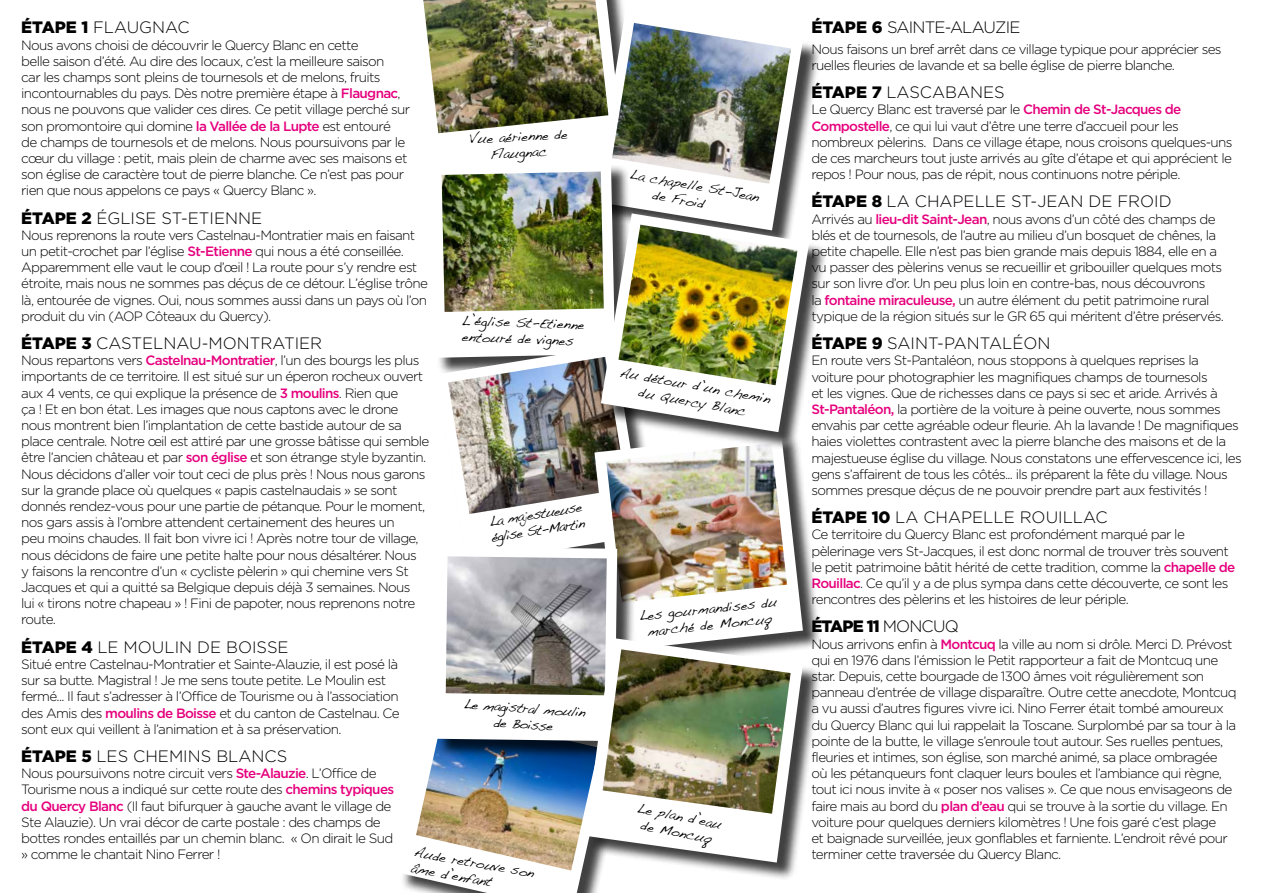
<style>
.page{position:relative;width:1263px;height:893px;background:#fff}
.page>*{position:absolute;margin:0;border:0;box-sizing:border-box;transform-origin:0 0}
.t1{font:300 16.5px "Gotham HTF";color:#000}
.t2{font:300 16.5px "Gotham HTF";letter-spacing:-.05em;color:#000}
.t3{font:900 16.5px "Gotham HTF";letter-spacing:-.05em;color:#000}
.t4{font:300 13.5px/16.2px "Gotham HTF";letter-spacing:-.05em;color:#000}
.t5{font:13.5px/16.2px "Handwriting Dakota";color:#000;text-align:center}
.s1{font-weight:900}
.s2{font-weight:500;color:#e6007d}
.s3{font-weight:300}
</style>
<div class="page">
<div style="left:597px;top:14px;width:224px;height:235px;background:#000;opacity:.75"></div>
<svg style="left:625px;top:14px;width:178px;height:199px"></svg>
<img style="left:625px;top:23px;width:166px;height:161px">
<img style="left:423px;top:0;width:202px;height:213px">
<img style="left:442px;top:171px;width:162px;height:141px">
<svg style="left:439px;top:355px;width:155px;height:191px"></svg>
<img style="left:448px;top:357px;width:153px;height:157px">
<div style="left:597px;top:435px;width:224px;height:234px;background:#000;opacity:.75"></div>
<svg style="left:594px;top:432px;width:209px;height:206px"></svg>
<img style="left:606px;top:451px;width:181px;height:152px">
<div style="left:603px;top:216px;width:225px;height:235px;background:#000;opacity:.75"></div>
<svg style="left:601px;top:213px;width:208px;height:219px"></svg>
<img style="left:618px;top:225px;width:179px;height:160px">
<div style="left:437px;top:548px;width:199px;height:212px;background:#000;opacity:.75"></div>
<img style="left:403px;top:546px;width:214px;height:347px">
<img style="left:446px;top:556px;width:161px;height:139px">
<div style="left:588px;top:640px;width:233px;height:241px;background:#000;opacity:.75"></div>
<svg style="left:585px;top:638px;width:218px;height:225px"></svg>
<img style="left:603px;top:649px;width:188px;height:165px">
<p class="t1" style="left:21px;top:18px;width:170px"><span class="s1">ÉTAPE 1</span> FLAUGNAC</p>
<p class="t4" style="left:21px;top:36px;width:390px">Nous avons choisi de découvrir le Quercy Blanc en cette<br>belle saison d’été. Au dire des locaux, c’est la meilleure saison<br>car les champs sont pleins de tournesols et de melons, fruits incontournables du pays. Dès notre première étape à <span class="s2">Flaugnac</span>, nous ne pouvons que valider ces dires. Ce petit village perché sur son promontoire qui domine <span class="s2">la Vallée de la Lupte</span> est entouré de champs de tournesols et de melons. Nous poursuivons par le cœur du village : petit, mais plein de charme avec ses maisons et son église de caractère tout de pierre blanche. Ce n’est pas pour rien que nous appelons ce pays « Quercy Blanc ».</p>
<p class="t1" style="left:21px;top:209px;width:243px"><span class="s1">ÉTAPE 2</span> ÉGLISE ST-ETIENNE</p>
<p class="t4" style="left:21px;top:227px;width:408px">Nous reprenons la route vers Castelnau-Montratier mais en faisant un petit-crochet par l’église <span class="s2">St-Etienne</span> qui nous a été conseillée.<br>Apparemment elle vaut le coup d’œil ! La route pour s’y rendre est étroite, mais nous ne sommes pas déçus de ce détour. L’église trône là, entourée de vignes. Oui, nous sommes aussi dans un pays où l’on produit du vin (AOP Côteaux du Quercy).</p>
<p class="t1" style="left:21px;top:334px;width:302px"><span class="s1">ÉTAPE 3</span> CASTELNAU-MONTRATIER</p>
<p class="t4" style="left:21px;top:352px;width:410px">Nous repartons vers <span class="s2">Castelnau-Montratier</span>, l’un des bourgs les plus importants de ce territoire. Il est situé sur un éperon rocheux ouvert aux 4 vents, ce qui explique la présence de <span class="s2">3 moulins</span>. Rien que<br>ça ! Et en bon état. Les images que nous captons avec le drone nous montrent bien l’implantation de cette bastide autour de sa place centrale. Notre œil est attiré par une grosse bâtisse qui semble être l’ancien château et par <span class="s2">son église</span> et son étrange style byzantin.<br>Nous décidons d’aller voir tout ceci de plus près ! Nous nous garons sur la grande place où quelques « papis castelnaudais » se sont donnés rendez-vous pour une partie de pétanque. Pour le moment, nos gars assis à l’ombre attendent certainement des heures un<br>peu moins chaudes. Il fait bon vivre ici ! Après notre tour de village, nous décidons de faire une petite halte pour nous désaltérer. Nous<br>y faisons la rencontre d’un « cycliste pèlerin » qui chemine vers St Jacques et qui a quitté sa Belgique depuis déjà 3 semaines. Nous<br>lui « tirons notre chapeau » ! Fini de papoter, nous reprenons notre route.</p>
<p class="t1" style="left:21px;top:638px;width:269px"><span class="s1">ÉTAPE 4</span> LE MOULIN DE BOISSE</p>
<p class="t4" style="left:21px;top:656px;width:380px">Situé entre Castelnau-Montratier et Sainte-Alauzie, il est posé là sur sa butte. Magistral ! Je me sens toute petite. Le Moulin est fermé... Il faut s’adresser à l’Office de Tourisme ou à l’association des Amis des <span class="s2">moulins de Boisse</span> et du canton de Castelnau. Ce sont eux qui veillent à l’animation et à sa préservation.</p>
<p class="t1" style="left:21px;top:747px;width:268px"><span class="s1">ÉTAPE 5</span> LES CHEMINS BLANCS</p>
<p class="t4" style="left:21px;top:765px;width:374px">Nous poursuivons notre circuit vers <span class="s2">Ste-Alauzie</span>. L’Office de Tourisme nous a indiqué sur cette route des <span class="s2">chemins typiques du Quercy Blanc</span> (Il faut bifurquer à gauche avant le village de Ste Alauzie). Un vrai décor de carte postale : des champs de bottes rondes entaillés par un chemin blanc. « On dirait le Sud » comme le chantait Nino Ferrer !</p>
<p class="t5" style="left:469px;top:131px;width:100px;rotate:-3deg">Vue aérienne de<br>Flaugnac</p>
<p class="t5" style="left:462px;top:312px;width:124px;text-align:left;rotate:2deg">L’église St-Etienne entouré de vignes</p>
<p class="t5" style="left:488px;top:513px;width:96px;text-align:left;rotate:-9deg">La majestueuse église St-Martin</p>
<p class="t5" style="left:464px;top:695px;width:124px;rotate:4deg">Le magistral moulin de Boisse</p>
<p class="t5" style="left:416px;top:844px;width:123px;text-align:left;rotate:10deg">Aude retrouve son âme d’enfant</p>
<p class="t5" style="left:657px;top:170px;width:107px;text-align:left;text-indent:-26px;rotate:10deg">La chapelle St-Jean de Froid</p>
<p class="t5" style="left:621px;top:364px;width:154px;rotate:10deg">Au détour d’un chemin du Quercy Blanc</p>
<p class="t5" style="left:638px;top:608px;width:140px;rotate:-6deg">Les gourmandises du marché de Moncuq</p>
<p class="t5" style="left:639px;top:800px;width:87px;rotate:11deg">Le plan d’eau de Moncuq</p>
<p class="t2" style="left:811px;top:18px;width:211px"><span class="s1">ÉTAPE 6</span> SAINTE-ALAUZIE</p>
<p class="t4" style="left:811px;top:41px;width:412px">Nous faisons un bref arrêt dans ce village typique pour apprécier ses ruelles fleuries de lavande et sa belle église de pierre blanche.</p>
<p class="t1" style="left:811px;top:83px;width:195px"><span class="s1">ÉTAPE 7</span> LASCABANES</p>
<p class="t4" style="left:811px;top:101px;width:422px">Le Quercy Blanc est traversé par le <span class="s2">Chemin de St-Jacques de Compostelle</span>, ce qui lui vaut d’être une terre d’accueil pour les nombreux pèlerins. Dans ce village étape, nous croisons quelques-uns de ces marcheurs tout juste arrivés au gîte d’étape et qui apprécient le repos ! Pour nous, pas de répit, nous continuons notre périple.</p>
<p class="t1" style="left:811px;top:193px;width:362px"><span class="s1">ÉTAPE 8</span> LA CHAPELLE ST-JEAN DE FROID</p>
<p class="t4" style="left:811px;top:211px;width:414px">Arrivés au <span class="s2">lieu-dit Saint-Jean</span>, nous avons d’un côté des champs de blés et de tournesols, de l’autre au milieu d’un bosquet de chênes, la petite chapelle. Elle n’est pas bien grande mais depuis 1884, elle en a vu passer des pèlerins venus se recueillir et gribouiller quelques mots sur son livre d’or. Un peu plus loin en contre-bas, nous découvrons<br>la <span class="s2">fontaine miraculeuse,</span> un autre élément du petit patrimoine rural typique de la région situés sur le GR 65 qui méritent d’être préservés.</p>
<p class="t1" style="left:811px;top:334px;width:241px"><span class="s1">ÉTAPE 9</span> SAINT-PANTALÉON</p>
<p class="t4" style="left:811px;top:352px;width:432px">En route vers St-Pantaléon, nous stoppons à quelques reprises la voiture pour photographier les magnifiques champs de tournesols<br>et les vignes. Que de richesses dans ce pays si sec et aride. Arrivés à <span class="s2">St-Pantaléon,</span> la portière de la voiture à peine ouverte, nous sommes envahis par cette agréable odeur fleurie. Ah la lavande ! De magnifiques haies violettes contrastent avec la pierre blanche des maisons et de la majestueuse église du village. Nous constatons une effervescence ici, les gens s’affairent de tous les côtés... ils préparent la fête du village. Nous sommes presque déçus de ne pouvoir prendre part aux festivités !</p>
<p class="t1" style="left:811px;top:508px;width:298px"><span class="s1">ÉTAPE 10</span> LA CHAPELLE ROUILLAC</p>
<p class="t4" style="left:811px;top:526px;width:425px">Ce territoire du Quercy Blanc est profondément marqué par le pèlerinage vers St-Jacques, il est donc normal de trouver très souvent le petit patrimoine bâtit hérité de cette tradition, comme la <span class="s2">chapelle de Rouillac</span>. Ce qu’il y a de plus sympa dans cette découverte, ce sont les rencontres des pèlerins et les histoires de leur périple.</p>
<p class="t3" style="left:811px;top:617px;width:149px">ÉTAPE 11 <span class="s3">MONCUQ</span></p>
<p class="t4" style="left:811px;top:636px;width:427px">Nous arrivons enfin à <span class="s2">Montcuq</span> la ville au nom si drôle. Merci D. Prévost qui en 1976 dans l’émission le Petit rapporteur a fait de Montcuq une star. Depuis, cette bourgade de 1300 âmes voit régulièrement son panneau d’entrée de village disparaître. Outre cette anecdote, Montcuq a vu aussi d’autres figures vivre ici. Nino Ferrer était tombé amoureux du Quercy Blanc qui lui rappelait la Toscane. Surplombé par sa tour à la pointe de la butte, le village s’enroule tout autour. Ses ruelles pentues, fleuries et intimes, son église, son marché animé, sa place ombragée où les pétanqueurs font claquer leurs boules et l’ambiance qui règne, tout ici nous invite à « poser nos valises ». Ce que nous envisageons de faire mais au bord du <span class="s2">plan d’eau</span> qui se trouve à la sortie du village. En voiture pour quelques derniers kilomètres ! Une fois garé c’est plage<br>et baignade surveillée, jeux gonflables et farniente. L’endroit rêvé pour terminer cette traversée du Quercy Blanc.</p>
</div>
